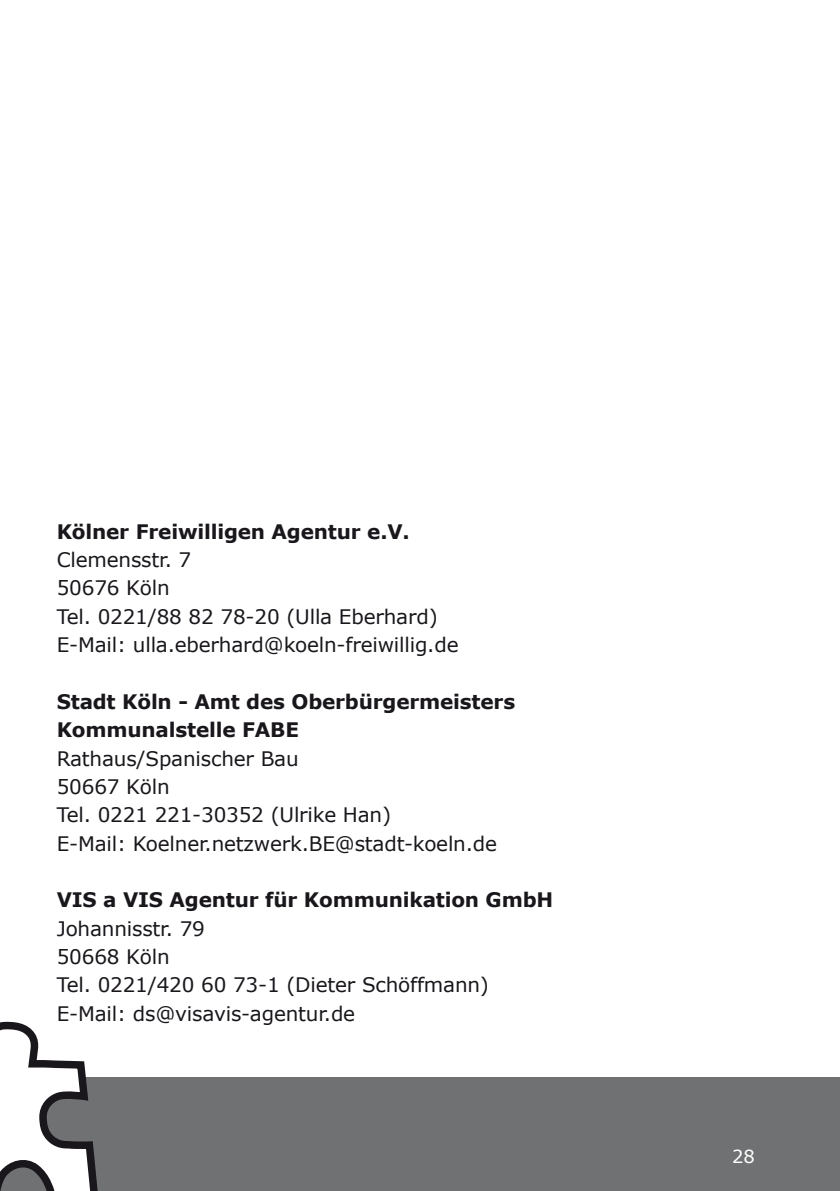
<style>
.page{position:relative;width:840px;height:1191px;background:#fff}
.page>*{position:absolute;margin:0;border:0;box-sizing:border-box;transform-origin:0 0}
.t1{font:20px/28.4px "Verdana";letter-spacing:-.01em;color:#1a171c}
.t2{font:700 20px/28.4px "Verdana";letter-spacing:-.01em;color:#1a171c}
.t3{font:18px "Verdana";color:#fff}
</style>
<div class="page">
<div style="left:0;top:1077px;width:839px;height:114px;background:#707172"></div>
<svg style="left:0;top:1021px;width:98px;height:170px"></svg>
<h2 class="t2" style="left:57px;top:516px;width:354px">Kölner Freiwilligen Agentur e.V.</h2>
<p class="t1" style="left:57px;top:545px;width:403px">Clemensstr. 7<br>50676 Köln<br>Tel. 0221/88 82 78-20 (Ulla Eberhard)<br>E-Mail: ulla.eberhard@koeln-freiwillig.de</p>
<h2 class="t2" style="left:57px;top:687px;width:459px">Stadt Köln - Amt des Oberbürgermeisters<br>Kommunalstelle FABE</h2>
<p class="t1" style="left:57px;top:743px;width:441px">Rathaus/Spanischer Bau<br>50667 Köln<br>Tel. 0221 221-30352 (Ulrike Han)<br>E-Mail: Koelner.netzwerk.BE@stadt-koeln.de</p>
<h2 class="t2" style="left:57px;top:885px;width:497px">VIS a VIS Agentur für Kommunikation GmbH</h2>
<p class="t1" style="left:57px;top:913px;width:433px">Johannisstr. 79<br>50668 Köln<br>Tel. 0221/420 60 73-1 (Dieter Schöffmann)<br>E-Mail: ds@visavis-agentur.de</p>
<p class="t3" style="left:731px;top:1144px;width:24px">28</p>
</div>
